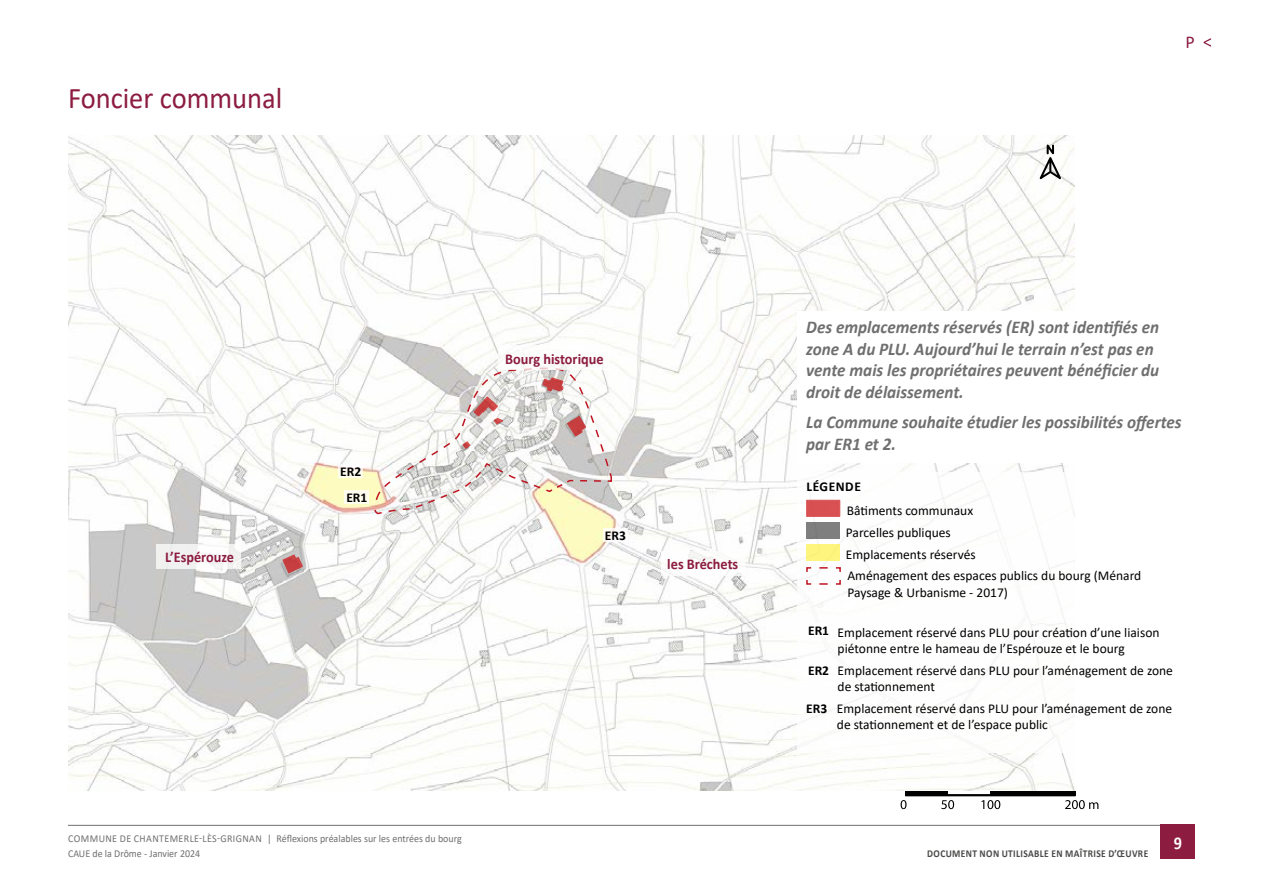
<style>
.page{position:relative;width:1263px;height:893px;background:#fff}
.page>*{position:absolute;margin:0;border:0;box-sizing:border-box;transform-origin:0 0}
.t1{font:30px "Calibri";color:#8c1c40;scale:.95 1}
.t2{font:italic 700 18px/21.6px "Calibri";color:#706f6f;scale:.95 1}
.t3{font:18px "Calibri";color:#8c1c40}
.t4{font:700 18px "Calibri";color:#fff;scale:.9 1}
.t5{font:700 15px "Calibri";color:#8c1c40;scale:.95 1}
.t6{font:13.5px/21.9px "Calibri";color:#000}
.t7{font:700 13.5px "Calibri";letter-spacing:.01em;color:#000}
.t8{font:700 13.5px "Calibri";letter-spacing:.04em;color:#000}
.t9{font:10.5px/15px "Calibri";color:#706f6f;scale:.95 1}
.t10{font:700 10.5px "Calibri";letter-spacing:.04em;color:#4a4a49;scale:.9 1}
.t11{font:10.5px "Calibri";letter-spacing:.04em;color:#706f6f;scale:.95 1}
.s1{font-weight:700}
</style>
<div class="page">
<img style="left:68px;top:135px;width:1007px;height:656px">
<div style="left:344px;top:490px;width:25px;height:14px;background:#fefdef"></div>
<svg style="left:603px;top:528px;width:25px;height:14px"></svg>
<svg style="left:338px;top:464px;width:25px;height:13px"></svg>
<svg style="left:283px;top:555px;width:20px;height:18px"></svg>
<div style="left:798px;top:472px;width:397px;height:281px;background:#fff"></div>
<div style="left:806px;top:500px;width:34px;height:17px;background:#d95052;border:1px solid #cd1719"></div>
<div style="left:806px;top:523px;width:33px;height:16px;background:#7f7f7f"></div>
<div style="left:806px;top:545px;width:33px;height:16px;background:#fdf57e"></div>
<svg style="left:806px;top:566px;width:35px;height:19px"></svg>
<hr style="left:905px;top:791px;width:42px;height:4px;background:#000">
<hr style="left:990px;top:791px;width:85px;height:4px;background:#000">
<hr style="left:905px;top:794px;width:170px;height:2px;background:#000">
<svg style="left:900px;top:800px;width:6px;height:9px"></svg>
<svg style="left:1065px;top:800px;width:33px;height:9px"></svg>
<svg style="left:981px;top:800px;width:19px;height:9px"></svg>
<svg style="left:941px;top:800px;width:13px;height:9px"></svg>
<svg style="left:1040px;top:145px;width:21px;height:34px"></svg>
<svg style="left:373px;top:366px;width:240px;height:149px"></svg>
<div style="left:156px;top:545px;width:84px;height:24px;background:linear-gradient(to right,#f0f0f0,#f9f9f9)"></div>
<div style="left:661px;top:551px;width:84px;height:24px;background:#fff"></div>
<div style="left:499px;top:346px;width:111px;height:24px;background:#fff"></div>
<div style="left:798px;top:311px;width:397px;height:152px;background:#fff"></div>
<hr style="left:68px;top:825px;width:1127px;height:1px;background:#706f6f">
<svg style="left:1203px;top:38px;width:8px;height:9px"></svg>
<div style="left:1161px;top:825px;width:34px;height:34px;background:#8c1c40"></div>
<h1 class="t1" style="left:68px;top:77px;width:227px">Foncier communal</h1>
<h2 class="t3" style="left:1186px;top:29px;width:11px">P</h2>
<p class="t7" style="left:340px;top:462px;width:23px">ER2</p>
<p class="t7" style="left:346px;top:488px;width:23px">ER1</p>
<p class="t5" style="left:505px;top:348px;width:105px">Bourg historique</p>
<p class="t7" style="left:605px;top:526px;width:23px">ER3</p>
<p class="t5" style="left:165px;top:547px;width:74px">L’Espérouze</p>
<p class="t5" style="left:667px;top:553px;width:76px">les Bréchets</p>
<p class="t9" style="left:68px;top:831px;width:416px;text-indent:116px">rle-lès-Grignan | Réflexions préalables sur les entrées du bourg<br>CAUE de la Drôme - Janvier 2024</p>
<p class="t11" style="left:68px;top:831px;width:109px">COMMUNE DE Chanteme</p>
<h2 class="t2" style="left:806px;top:316px;width:373px">Des emplacements réservés (ER) sont identifiés en zone A du PLU. Aujourd’hui le terrain n’est pas en vente mais les propriétaires peuvent bénéficier du droit de délaissement.</h2>
<h2 class="t2" style="left:806px;top:411px;width:397px">La Commune souhaite étudier les possibilités offertes par ER1 et 2.</h2>
<p class="t8" style="left:806px;top:477px;width:56px">LÉGENDE</p>
<p class="t6" style="left:846px;top:499px;width:297px">Bâtiments communaux<br>Parcelles publiques<br>Emplacements réservés<br>Aménagement des espaces publics du bourg (Ménard</p>
<p class="t6" style="left:847px;top:581px;width:162px">Paysage &amp; Urbanisme - 2017)</p>
<p class="t6" style="left:808px;top:624px;width:353px;line-height:16.2px;text-align:center"><span class="s1">ER1</span> Emplacement réservé dans PLU pour création d’une liaison piétonne entre le hameau de l’Espérouze et le bourg</p>
<p class="t6" style="left:838px;top:662px;width:337px;line-height:16.2px;text-indent:-30px"><span class="s1">ER2</span> Emplacement réservé dans PLU pour l’aménagement de zone de stationnement</p>
<p class="t6" style="left:837px;top:700px;width:337px;line-height:16.2px;text-indent:-31px"><span class="s1">ER3</span> Emplacement réservé dans PLU pour l’aménagement de zone de stationnement et de l’espace public</p>
<p class="t10" style="left:927px;top:846px;width:247px">DOCUMENT NON UTILISABLE EN MAÎTRISE D’ŒUVRE</p>
<h2 class="t4" style="left:1174px;top:830px;width:11px">9</h2>
</div>
